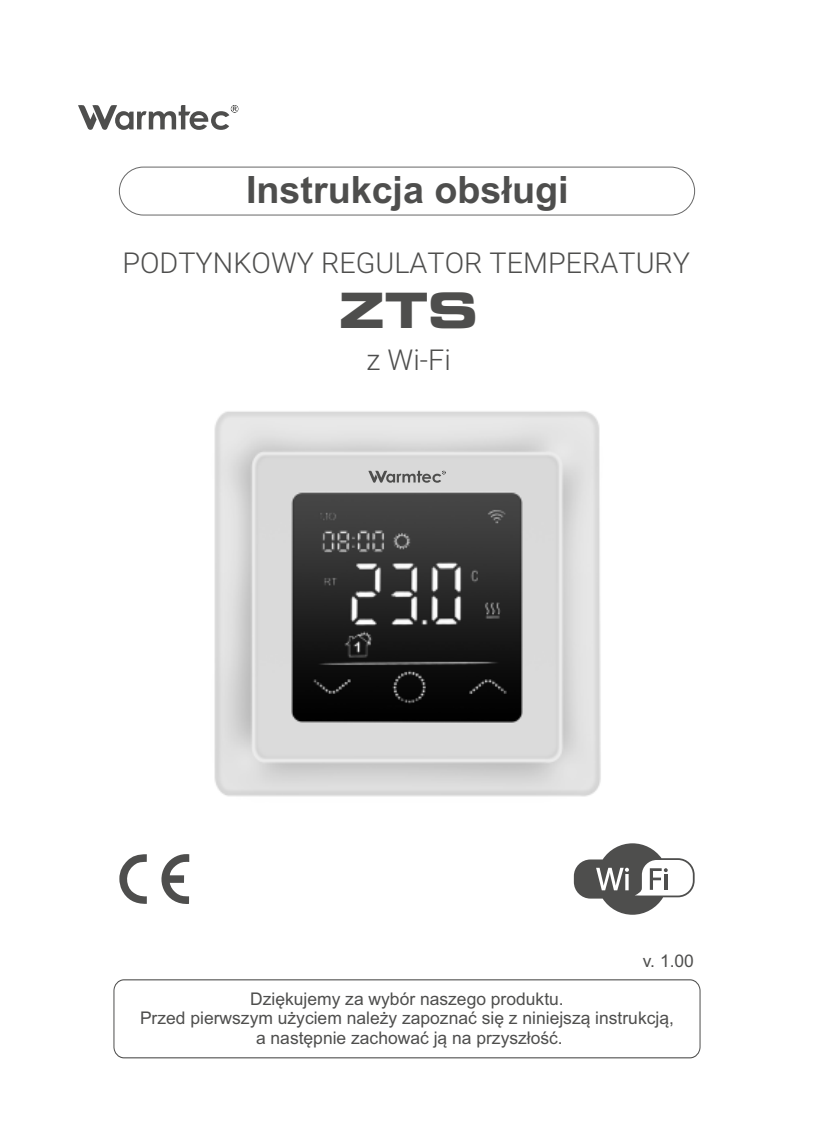
<style>
.page{position:relative;width:814px;height:1134px;background:#fff}
.page>*{position:absolute;margin:0;border:0;box-sizing:border-box;transform-origin:0 0}
.t1{font:48.4px "Eurostile Bold Extended Two";color:#4e4e4d}
.t2{font:700 37.6px "Arial";color:#4e4e4d}
.t3{font:300 28.8px "Roboto";color:#4e4e4d}
.t4{font:17.6px "Arial";color:#4e4e4d}
</style>
<div class="page">
<div style="left:113px;top:979px;width:587px;height:79px;border:1px solid #4e4e4d;border-radius:10px"></div>
<svg style="left:78px;top:105px;width:159px;height:25px"></svg>
<svg style="left:231px;top:105px;width:7px;height:7px"></svg>
<div style="left:119px;top:167px;width:576px;height:48px;border:1px solid #676767;border-radius:24px"></div>
<svg style="left:574px;top:843px;width:120px;height:72px"></svg>
<svg style="left:161px;top:854px;width:28px;height:50px"></svg>
<svg style="left:119px;top:854px;width:28px;height:50px"></svg>
<img style="left:214px;top:411px;width:387px;height:386px">
<svg style="left:368px;top:470px;width:77px;height:13px"></svg>
<h2 class="t2" style="left:246px;top:176px;width:324px">Instrukcja obsługi</h2>
<h3 class="t3" style="left:122px;top:251px;width:569px">PODTYNKOWY REGULATOR TEMPERATURY</h3>
<h1 class="t1" style="left:339px;top:293px;width:141px">ZTS</h1>
<h3 class="t3" style="left:366px;top:349px;width:86px">z Wi-Fi</h3>
<p class="t4" style="left:642px;top:954px;width:53px">v. 1.00</p>
<p class="t4" style="left:250px;top:992px;width:315px">Dziękujemy za wybór naszego produktu.</p>
<p class="t4" style="left:256px;top:1031px;width:308px">a następnie zachować ją na przyszłość.</p>
<p class="t4" style="left:140px;top:1011px;width:535px">Przed pierwszym użyciem należy zapoznać się z niniejszą instrukcją,</p>
</div>
